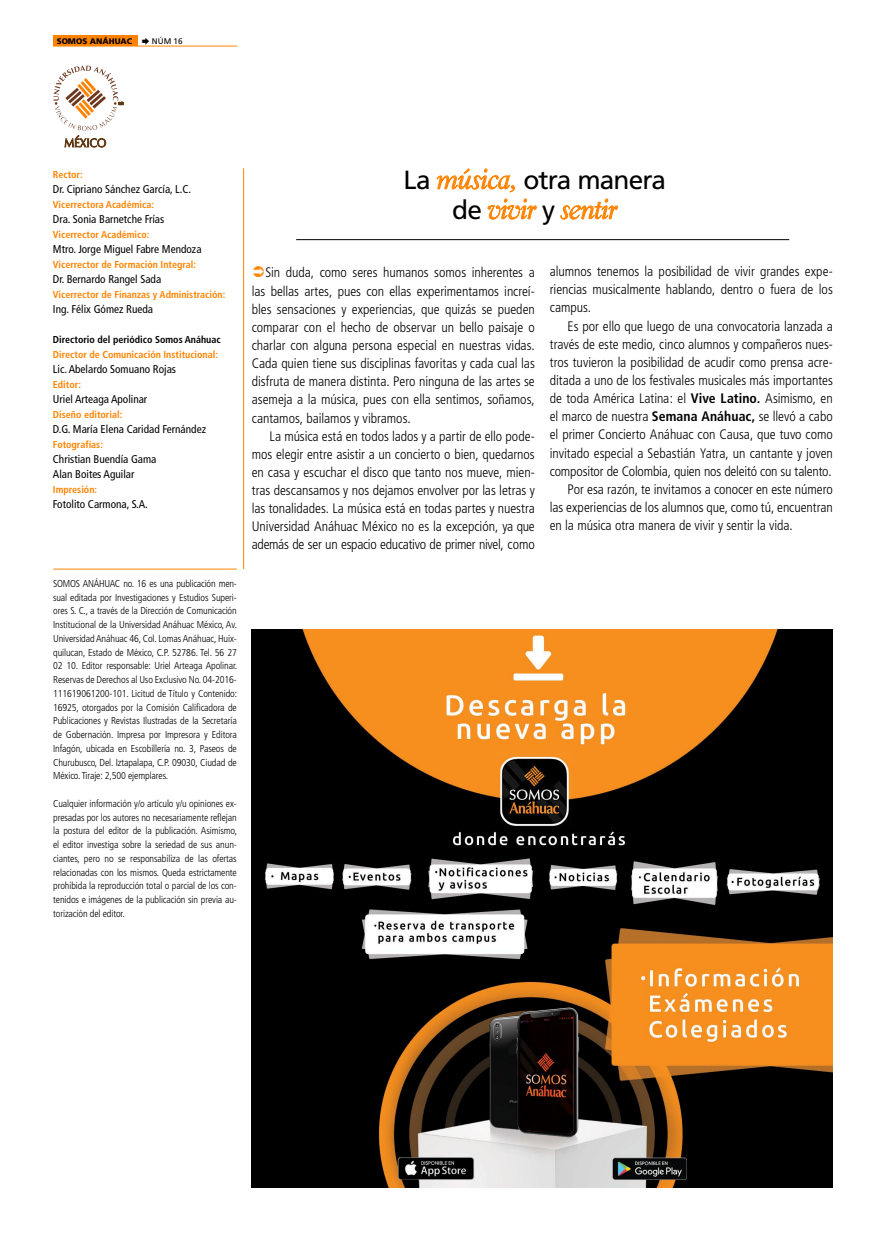
<style>
.page{position:relative;width:886px;height:1241px;background:#fff}
.page>*{position:absolute;margin:0;border:0;box-sizing:border-box;transform-origin:0 0}
.t1{font:italic 31.25px "Eldorado Display";letter-spacing:-.03em;color:#ff8300}
.t2{font:26.25px "Frutiger";letter-spacing:-.035em;color:#000}
.t3{font:300 condensed 13.75px/18.1px "Frutiger";letter-spacing:-.005em;color:#000;text-align:justify}
.t4{font:condensed 11.25px/15px "Frutiger";color:#000}
.t5{font:300 condensed 10px/13.8px "Frutiger";letter-spacing:-.01em;color:#000;text-align:justify}
.t6{font:700 condensed 10px "Frutiger";color:#ff8300}
.t7{font:700 condensed 10px "Frutiger";color:#000}
.t8{font:900 8.12px "Frutiger";color:#000}
.t9{font:8.12px "Frutiger";color:#000}
.s1{font-family:"Eldorado Display";font-style:italic;font-size:31.25px;color:#ff8300}
.s2{font-family:"Frutiger";font-style:normal;font-size:26.25px;color:#000}
.s3{font-weight:700}
</style>
<div class="page">
<div style="left:53px;top:36px;width:84px;height:10px;background:#ff8300"></div>
<hr style="left:53px;top:46px;width:184px;height:1px;background:#ff8300">
<hr style="left:296px;top:239px;width:493px;height:1px;background:#000">
<hr style="left:53px;top:568px;width:184px;height:1px;background:#ff8300">
<hr style="left:243px;top:168px;width:1px;height:401px;background:#ff8300">
<svg style="left:54px;top:66px;width:69px;height:81px"></svg>
<img style="left:252px;top:629px;width:581px;height:558px">
<svg style="left:437px;top:169px;width:78px;height:23px"></svg>
<svg style="left:488px;top:199px;width:48px;height:20px"></svg>
<svg style="left:561px;top:199px;width:56px;height:20px"></svg>
<p class="t8" style="left:57px;top:36px;width:77px">SOMOS ANÁHUAC</p>
<p class="t9" style="left:152px;top:37px;width:32px">NÚM 16</p>
<p class="t6" style="left:53px;top:168px;width:31px">Rector:</p>
<p class="t4" style="left:53px;top:181px;width:140px">Dr. Cipriano Sánchez García, L.C.</p>
<p class="t6" style="left:53px;top:198px;width:102px">Vicerrectora Académica:</p>
<p class="t4" style="left:53px;top:211px;width:113px">Dra. Sonia Barnetche Frías</p>
<p class="t6" style="left:53px;top:228px;width:98px">Vicerrector Académico:</p>
<p class="t4" style="left:53px;top:241px;width:150px">Mtro. Jorge Miguel Fabre Mendoza</p>
<p class="t6" style="left:53px;top:258px;width:145px">Vicerrector de Formación Integral:</p>
<p class="t4" style="left:53px;top:271px;width:110px">Dr. Bernardo Rangel Sada</p>
<p class="t6" style="left:53px;top:288px;width:174px">Vicerrector de Finanzas y Administración:</p>
<p class="t4" style="left:53px;top:301px;width:102px">Ing. Félix Gómez Rueda</p>
<p class="t7" style="left:53px;top:333px;width:169px">Directorio del periódico Somos Anáhuac</p>
<p class="t6" style="left:53px;top:348px;width:167px">Director de Comunicación Institucional:</p>
<p class="t4" style="left:53px;top:361px;width:125px">Lic. Abelardo Somuano Rojas</p>
<p class="t6" style="left:53px;top:378px;width:29px">Editor:</p>
<p class="t4" style="left:53px;top:391px;width:96px">Uriel Arteaga Apolinar</p>
<p class="t6" style="left:53px;top:408px;width:71px">Diseño editorial:</p>
<p class="t4" style="left:53px;top:421px;width:155px">D.G. María Elena Caridad Fernández</p>
<p class="t6" style="left:53px;top:438px;width:52px">Fotografías:</p>
<p class="t4" style="left:53px;top:451px;width:105px">Christian Buendía Gama<br>Alan Boites Aguilar</p>
<p class="t6" style="left:53px;top:483px;width:46px">Impresión:</p>
<p class="t4" style="left:53px;top:496px;width:96px">Fotolito Carmona, S.A.</p>
<p class="t5" style="left:53px;top:576px;width:186px">SOMOS ANÁHUAC no. 16 es una publicación men&shy;sual editada por Investigaciones y Estudios Superi&shy;ores S. C., a través de la Dirección de Comunicación Institucional de la Universidad Anáhuac México, Av.<br>Universidad Anáhuac 46, Col. Lomas Anáhuac, Huix&shy;quilucan, Estado de México, C.P. 52786. Tel. 56 27<br>02 10. Editor responsable: Uriel Arteaga Apolinar.<br>Reservas de Derechos al Uso Exclusivo No. 04-2016- 111619061200-101. Licitud de Título y Contenido:<br>16925, otorgados por la Comisión Calificadora de Publicaciones y Revistas Ilustradas de la Secretaría de Gobernación. Impresa por Impresora y Editora Infagón, ubicada en Escobillería no. 3, Paseos de Churubusco, Del. Iztapalapa, C.P. 09030, Ciudad de México. Tiraje: 2,500 ejemplares.</p>
<p class="t5" style="left:53px;top:796px;width:185px">Cualquier información y/o artículo y/u opiniones ex&shy;presadas por los autores no necesariamente reflejan la postura del editor de la publicación. Asimismo, el editor investiga sobre la seriedad de sus anun&shy;ciantes, pero no se responsabiliza de las ofertas relacionadas con los mismos. Queda estrictamente prohibida la reproducción total o parcial de los con&shy;tenidos e imágenes de la publicación sin previa au&shy;torización del editor.</p>
<h2 class="t2" style="left:403px;top:164px;width:264px">La <span class="s1">música,</span> otra manera</h2>
<h1 class="t1" style="left:452px;top:191px;width:167px"><span class="s2">de</span> vivir <span class="s2">y</span> sentir</h1>
<p class="t3" style="left:252px;top:264px;width:284px;text-indent:14px">Sin duda, como seres humanos somos inherentes a las bellas artes, pues con ellas experimentamos increí&shy;bles sensaciones y experiencias, que quizás se pueden comparar con el hecho de observar un bello paisaje o charlar con alguna persona especial en nuestras vidas.<br>Cada quien tiene sus disciplinas favoritas y cada cual las disfruta de manera distinta. Pero ninguna de las artes se asemeja a la música, pues con ella sentimos, soñamos, cantamos, bailamos y vibramos.</p>
<p class="t3" style="left:252px;top:427px;width:284px;text-indent:18px">La música está en todos lados y a partir de ello pode&shy;mos elegir entre asistir a un concierto o bien, quedarnos en casa y escuchar el disco que tanto nos mueve, mien&shy;tras descansamos y nos dejamos envolver por las letras y las tonalidades. La música está en todas partes y nuestra Universidad Anáhuac México no es la excepción, ya que además de ser un espacio educativo de primer nivel, como</p>
<p class="t3" style="left:550px;top:262px;width:284px">alumnos tenemos la posibilidad de vivir grandes expe&shy;riencias musicalmente hablando, dentro o fuera de los campus.</p>
<p class="t3" style="left:567px;top:317px;width:267px">Es por ello que luego de una convocatoria lanzada a</p>
<p class="t3" style="left:550px;top:335px;width:284px">través de este medio, cinco alumnos y compañeros nues-</p>
<p class="t3" style="left:550px;top:353px;width:284px">tros tuvieron la posibilidad de acudir como prensa acre-</p>
<p class="t3" style="left:550px;top:371px;width:284px">ditada a uno de los festivales musicales más importantes</p>
<p class="t3" style="left:550px;top:389px;width:284px">de toda América Latina: el <span class="s3">Vive Latino.</span> Asimismo, en</p>
<p class="t3" style="left:550px;top:407px;width:284px">el marco de nuestra <span class="s3">Semana Anáhuac,</span> se llevó a cabo</p>
<p class="t3" style="left:550px;top:425px;width:284px">el primer Concierto Anáhuac con Causa, que tuvo como</p>
<p class="t3" style="left:550px;top:444px;width:284px">invitado especial a Sebastián Yatra, un cantante y joven</p>
<p class="t3" style="left:550px;top:462px;width:283px">compositor de Colombia, quien nos deleitó con su talento.</p>
<p class="t3" style="left:567px;top:480px;width:267px">Por esa razón, te invitamos a conocer en este número</p>
<p class="t3" style="left:550px;top:498px;width:284px">las experiencias de los alumnos que, como tú, encuentran</p>
<p class="t3" style="left:550px;top:516px;width:244px">en la música otra manera de vivir y sentir la vida.</p>
</div>
